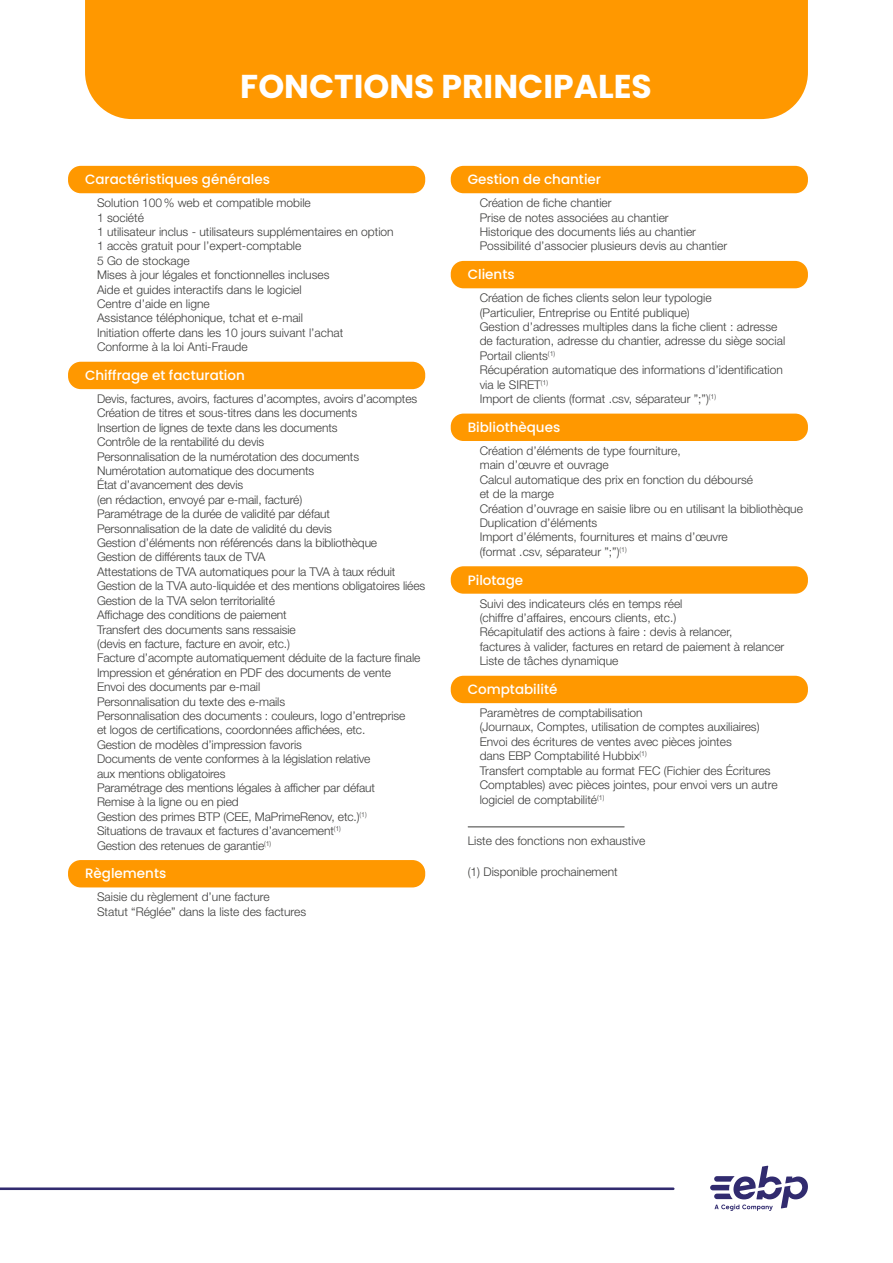
<style>
.page{position:relative;width:893px;height:1263px;background:#fff}
.page>*{position:absolute;margin:0;border:0;box-sizing:border-box;transform-origin:0 0}
.t1{font:700 33px "Poppins";color:#fff}
.t2{font:500 13.5px "Poppins";color:#fff}
.t3{font:300 12px/14.4px "Helvetica Neue LT Std";color:#3c3c3b}
</style>
<div class="page">
<div style="left:85px;top:0;width:723px;height:119px;background:#ff9800"></div>
<div style="left:68px;top:166px;width:357px;height:27px;background:#ff9800;border-radius:13px"></div>
<div style="left:68px;top:362px;width:357px;height:27px;background:#ff9800;border-radius:13px"></div>
<div style="left:68px;top:860px;width:357px;height:27px;background:#ff9800;border-radius:13px"></div>
<div style="left:451px;top:166px;width:357px;height:27px;background:#ff9800;border-radius:13px"></div>
<div style="left:451px;top:261px;width:357px;height:27px;background:#ff9800;border-radius:13px"></div>
<div style="left:451px;top:414px;width:357px;height:27px;background:#ff9800;border-radius:13px"></div>
<div style="left:451px;top:566px;width:357px;height:28px;background:#ff9800;border-radius:13px"></div>
<div style="left:451px;top:676px;width:357px;height:27px;background:#ff9800;border-radius:13px"></div>
<hr style="left:468px;top:826px;width:156px;height:1px;background:#3c3c3b">
<svg style="left:0;top:1187px;width:674px;height:3px;background:#524d86"></svg>
<svg style="left:710px;top:1166px;width:98px;height:45px"></svg>
<h1 class="t1" style="left:240px;top:67px;width:413px">FONCTIONS PRINCIPALES</h1>
<p class="t2" style="left:85px;top:172px;width:186px">Caractéristiques générales</p>
<p class="t3" style="left:97px;top:195px;width:298px">Solution 100% web et compatible mobile<br>1 société<br>1 utilisateur inclus - utilisateurs supplémentaires en option 1 accès gratuit pour l’expert-comptable<br>5 Go de stockage<br>Mises à jour légales et fonctionnelles incluses<br>Aide et guides interactifs dans le logiciel<br>Centre d’aide en ligne<br>Assistance téléphonique, tchat et e-mail<br>Initiation offerte dans les 10 jours suivant l’achat Conforme à la loi Anti-Fraude</p>
<p class="t2" style="left:85px;top:368px;width:161px">Chiffrage et facturation</p>
<p class="t3" style="left:97px;top:391px;width:330px">Devis, factures, avoirs, factures d’acomptes, avoirs d’acomptes Création de titres et sous-titres dans les documents<br>Insertion de lignes de texte dans les documents<br>Contrôle de la rentabilité du devis<br>Personnalisation de la numérotation des documents Numérotation automatique des documents<br>État d’avancement des devis<br>(en rédaction, envoyé par e-mail, facturé)<br>Paramétrage de la durée de validité par défaut<br>Personnalisation de la date de validité du devis<br>Gestion d’éléments non référencés dans la bibliothèque<br>Gestion de différents taux de TVA<br>Attestations de TVA automatiques pour la TVA à taux réduit Gestion de la TVA auto-liquidée et des mentions obligatoires liées Gestion de la TVA selon territorialité<br>Affichage des conditions de paiement<br>Transfert des documents sans ressaisie<br>(devis en facture, facture en avoir, etc.)<br>Facture d’acompte automatiquement déduite de la facture finale Impression et génération en PDF des documents de vente<br>Envoi des documents par e-mail<br>Personnalisation du texte des e-mails<br>Personnalisation des documents : couleurs, logo d’entreprise<br>et logos de certifications, coordonnées affichées, etc.<br>Gestion de modèles d’impression favoris<br>Documents de vente conformes à la législation relative<br>aux mentions obligatoires<br>Paramétrage des mentions légales à afficher par défaut<br>Remise à la ligne ou en pied<br>Gestion des primes BTP (CEE, MaPrimeRenov, etc.)<sup>(1)<br></sup>Situations de travaux et factures d’avancement<sup>(1)<br></sup>Gestion des retenues de garantie<sup>(1)</sup></p>
<p class="t2" style="left:85px;top:866px;width:83px">Règlements</p>
<p class="t3" style="left:97px;top:890px;width:211px">Saisie du règlement d’une facture<br>Statut “Réglée” dans la liste des factures</p>
<p class="t2" style="left:468px;top:172px;width:135px">Gestion de chantier</p>
<p class="t3" style="left:480px;top:195px;width:249px">Création de fiche chantier<br>Prise de notes associées au chantier<br>Historique des documents liés au chantier Possibilité d’associer plusieurs devis au chantier</p>
<p class="t2" style="left:468px;top:267px;width:48px">Clients</p>
<p class="t3" style="left:480px;top:290px;width:307px">Création de fiches clients selon leur typologie<br>(Particulier, Entreprise ou Entité publique)<br>Gestion d’adresses multiples dans la fiche client : adresse de facturation, adresse du chantier, adresse du siège social Portail clients<sup>(1)<br></sup>Récupération automatique des informations d’identification via le SIRET<sup>(1)<br></sup>Import de clients (format .csv, séparateur ”;”)<sup>(1)</sup></p>
<p class="t2" style="left:468px;top:419px;width:94px">Bibliothèques</p>
<p class="t3" style="left:480px;top:443px;width:325px">Création d’éléments de type fourniture,<br>main d’œuvre et ouvrage<br>Calcul automatique des prix en fonction du déboursé<br>et de la marge<br>Création d’ouvrage en saisie libre ou en utilisant la bibliothèque Duplication d’éléments<br>Import d’éléments, fournitures et mains d’œuvre<br>(format .csv, séparateur ”;”)<sup>(1)</sup></p>
<p class="t2" style="left:468px;top:572px;width:57px">Pilotage</p>
<p class="t3" style="left:480px;top:596px;width:306px">Suivi des indicateurs clés en temps réel<br>(chiffre d’affaires, encours clients, etc.)<br>Récapitulatif des actions à faire : devis à relancer,<br>factures à valider, factures en retard de paiement à relancer Liste de tâches dynamique</p>
<p class="t2" style="left:468px;top:682px;width:91px">Comptabilité</p>
<p class="t3" style="left:480px;top:705px;width:299px">Paramètres de comptabilisation<br>(Journaux, Comptes, utilisation de comptes auxiliaires)<br>Envoi des écritures de ventes avec pièces jointes<br>dans EBP Comptabilité Hubbix<sup>(1)<br></sup>Transfert comptable au format FEC (Fichier des Écritures Comptables) avec pièces jointes, pour envoi vers un autre logiciel de comptabilité<sup>(1)</sup></p>
<p class="t3" style="left:468px;top:833px;width:179px">Liste des fonctions non exhaustive</p>
<p class="t3" style="left:468px;top:864px;width:152px">(1) Disponible prochainement</p>
</div>
